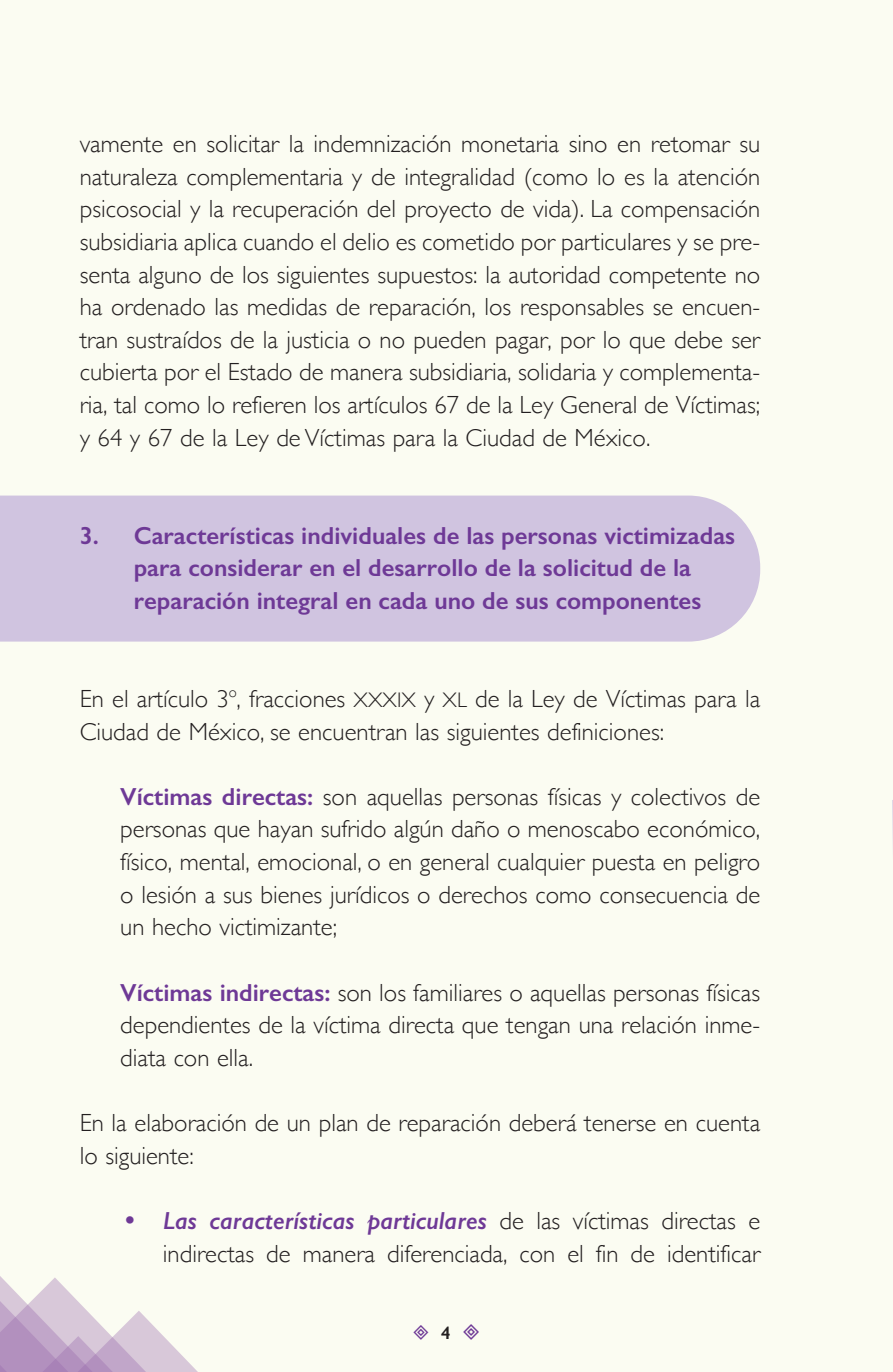
<style>
.page{position:relative;width:893px;height:1372px;background:#fff}
.page>*{position:absolute;margin:0;border:0;box-sizing:border-box;transform-origin:0 0}
.Texto_c_s{font:300 24.75px/32.6px "Gill Sans";color:#231f20;text-align:justify}
.Titulo_1{font:600 24.75px/32.6px "Gill Sans";color:#6e3996}
.t1{font:600 18px "Gill Sans";color:#231f20}
.s1{font-family:"Gill Sans Light SC850";font-weight:400;font-size:21.15px}
.s2{font-weight:600;color:#6e3996}
.s3{font-family:"Century Gothic";font-weight:400;color:#6e3996}
.s4{font-weight:600;font-style:italic;color:#6e3996}
</style>
<div class="page">
<div style="left:0;top:0;width:893px;height:1371px;background:#fbfcf2"></div>
<svg style="left:0;top:1276px;width:197px;height:95px"></svg>
<svg style="left:892px;top:800px;width:1px;height:44px"></svg>
<div style="left:0;top:495px;width:760px;height:146px;background:#d0c4e0"></div>
<p class="Texto_c_s" style="left:80px;top:126px;width:682px">vamente en solicitar la indemnización monetaria sino en retomar su naturaleza complementaria y de integralidad (como lo es la atención psicosocial y la recuperación del proyecto de vida). La compensación subsidiaria aplica cuando el delio es cometido por particulares y se pre&shy;senta alguno de los siguientes supuestos: la autoridad competente no ha ordenado las medidas de reparación, los responsables se encuen&shy;tran sustraídos de la justicia o no pueden pagar, por lo que debe ser cubierta por el Estado de manera subsidiaria, solidaria y complementa&shy;ria, tal como lo refieren los artículos 67 de la Ley General de Víctimas; y 64 y 67 de la Ley de Víctimas para la Ciudad de México.</p>
<p class="Titulo_1" style="left:134px;top:518px;width:603px;text-indent:-54px">3. Características individuales de las personas victimizadas para considerar en el desarrollo de la solicitud de la reparación integral en cada uno de sus componentes</p>
<p class="Texto_c_s" style="left:80px;top:681px;width:682px">En el artículo 3<sup>o</sup>, fracciones <span class="s1">XXXIX</span> y <span class="s1">XL</span> de la Ley de Víctimas para la<br>Ciudad de México, se encuentran las siguientes definiciones:</p>
<p class="Texto_c_s" style="left:120px;top:779px;width:641px"><span class="s2">Víctimas directas:</span> son aquellas personas físicas y colectivos de personas que hayan sufrido algún daño o menoscabo económico, físico, mental, emocional, o en general cualquier puesta en peligro o lesión a sus bienes jurídicos o derechos como consecuencia de un hecho victimizante;</p>
<p class="Texto_c_s" style="left:120px;top:975px;width:641px"><span class="s2">Víctimas indirectas:</span> son los familiares o aquellas personas físicas dependientes de la víctima directa que tengan una relación inme&shy;diata con ella.</p>
<p class="Texto_c_s" style="left:80px;top:1105px;width:682px">En la elaboración de un plan de reparación deberá tenerse en cuenta lo siguiente:</p>
<p class="Texto_c_s" style="left:122px;top:1203px;width:639px;text-align:right"><span class="s3">•</span> <span class="s4">Las características particulares</span> de las víctimas directas e indirectas de manera diferenciada, con el fin de identificar</p>
<p class="t1" style="left:441px;top:1322px;width:11px">4</p>
</div>
